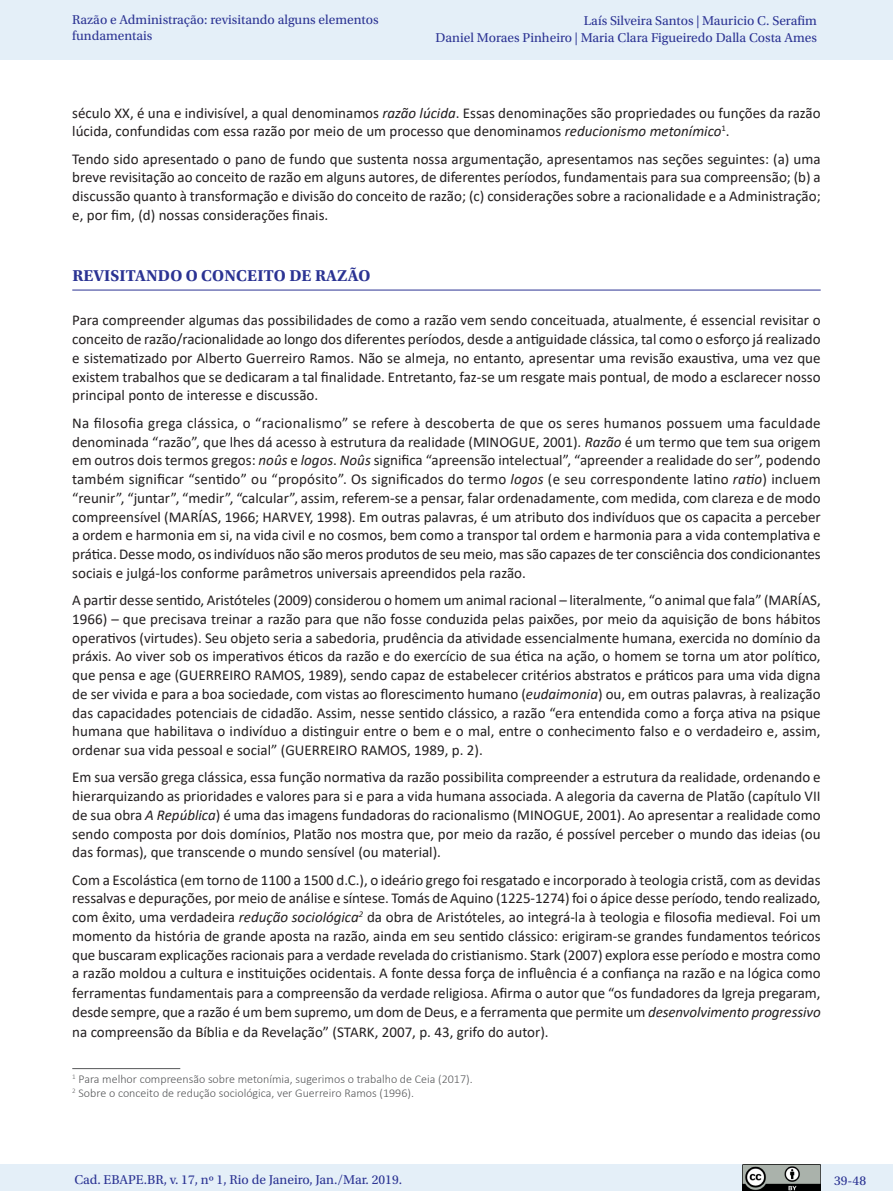
<style>
.page{position:relative;width:893px;height:1191px;background:#fff}
.page>*{position:absolute;margin:0;border:0;box-sizing:border-box;transform-origin:0 0}
._07_1_sub_1{font:700 16.5px "Utopia Std";letter-spacing:.01em;color:#2b3393}
._06_0_texto{font:15px/18.8px "Calibri";color:#231f20;text-align:justify}
.t1{font:13.5px/16.5px "Utopia Std";color:#2b3393}
._06_3_nota_de_rodape{font:300 12px "Calibri";color:#57585a}
.s1{font-style:italic}
</style>
<div class="page">
<div style="left:0;top:0;width:893px;height:60px;background:#e4eff8"></div>
<div style="left:0;top:1164px;width:893px;height:27px;background:#e4eff8"></div>
<img style="left:743px;top:1164px;width:78px;height:27px">
<hr style="left:72px;top:290px;width:749px;height:1px;background:#2b3393">
<hr style="left:72px;top:1068px;width:108px;height:1px;background:#57585a">
<p class="t1" style="left:72px;top:11px;width:308px">Razão e Administração: revisitando alguns elementos fundamentais</p>
<p class="t1" style="left:436px;top:13px;width:383px;text-align:right">Laís Silveira Santos | Mauricio C. Serafim<br>Daniel Moraes Pinheiro | Maria Clara Figueiredo Dalla Costa Ames</p>
<p class="_06_0_texto" style="left:72px;top:103px;width:750px">século XX, é una e indivisível, a qual denominamos <span class="s1">razão lúcida</span>. Essas denominações são propriedades ou funções da razão lúcida, confundidas com essa razão por meio de um processo que denominamos <span class="s1">reducionismo metonímico</span><sup>1</sup>.</p>
<p class="_06_0_texto" style="left:72px;top:149px;width:750px">Tendo sido apresentado o pano de fundo que sustenta nossa argumentação, apresentamos nas seções seguintes: (a) uma breve revisitação ao conceito de razão em alguns autores, de diferentes períodos, fundamentais para sua compreensão; (b) a discussão quanto à transformação e divisão do conceito de razão; (c) considerações sobre a racionalidade e a Administração; e, por fim, (d) nossas considerações finais.</p>
<p class="_07_1_sub_1" style="left:72px;top:266px;width:300px">REVISITANDO O CONCEITO DE RAZÃO</p>
<p class="_06_0_texto" style="left:72px;top:311px;width:750px">Para compreender algumas das possibilidades de como a razão vem sendo conceituada, atualmente, é essencial revisitar o conceito de razão/racionalidade ao longo dos diferentes períodos, desde a antiguidade clássica, tal como o esforço já realizado e sistematizado por Alberto Guerreiro Ramos. Não se almeja, no entanto, apresentar uma revisão exaustiva, uma vez que existem trabalhos que se dedicaram a tal finalidade. Entretanto, faz-se um resgate mais pontual, de modo a esclarecer nosso principal ponto de interesse e discussão.</p>
<p class="_06_0_texto" style="left:72px;top:413px;width:750px">Na filosofia grega clássica, o “racionalismo” se refere à descoberta de que os seres humanos possuem uma faculdade denominada “razão”, que lhes dá acesso à estrutura da realidade (MINOGUE, 2001). <span class="s1">Razão</span> é um termo que tem sua origem em outros dois termos gregos: <span class="s1">noûs</span> e <span class="s1">logos</span>. <span class="s1">Noûs</span> significa “apreensão intelectual”, “apreender a realidade do ser”, podendo também significar “sentido” ou “propósito”. Os significados do termo <span class="s1">logos</span> (e seu correspondente latino <span class="s1">ratio</span>) incluem “reunir”, “juntar”, “medir”, “calcular”, assim, referem-se a pensar, falar ordenadamente, com medida, com clareza e de modo compreensível (MARÍAS, 1966; HARVEY, 1998). Em outras palavras, é um atributo dos indivíduos que os capacita a perceber a ordem e harmonia em si, na vida civil e no cosmos, bem como a transpor tal ordem e harmonia para a vida contemplativa e prática. Desse modo, os indivíduos não são meros produtos de seu meio, mas são capazes de ter consciência dos condicionantes sociais e julgá-los conforme parâmetros universais apreendidos pela razão.</p>
<p class="_06_0_texto" style="left:72px;top:590px;width:750px">A partir desse sentido, Aristóteles (2009) considerou o homem um animal racional – literalmente, “o animal que fala” (MARÍAS, 1966) – que precisava treinar a razão para que não fosse conduzida pelas paixões, por meio da aquisição de bons hábitos operativos (virtudes). Seu objeto seria a sabedoria, prudência da atividade essencialmente humana, exercida no domínio da práxis. Ao viver sob os imperativos éticos da razão e do exercício de sua ética na ação, o homem se torna um ator político, que pensa e age (GUERREIRO RAMOS, 1989), sendo capaz de estabelecer critérios abstratos e práticos para uma vida digna de ser vivida e para a boa sociedade, com vistas ao florescimento humano (<span class="s1">eudaimonia</span>) ou, em outras palavras, à realização das capacidades potenciais de cidadão. Assim, nesse sentido clássico, a razão “era entendida como a força ativa na psique humana que habilitava o indivíduo a distinguir entre o bem e o mal, entre o conhecimento falso e o verdadeiro e, assim, ordenar sua vida pessoal e social” (GUERREIRO RAMOS, 1989, p. 2).</p>
<p class="_06_0_texto" style="left:72px;top:767px;width:750px">Em sua versão grega clássica, essa função normativa da razão possibilita compreender a estrutura da realidade, ordenando e hierarquizando as prioridades e valores para si e para a vida humana associada. A alegoria da caverna de Platão (capítulo VII de sua obra <span class="s1">A República</span>) é uma das imagens fundadoras do racionalismo (MINOGUE, 2001). Ao apresentar a realidade como sendo composta por dois domínios, Platão nos mostra que, por meio da razão, é possível perceber o mundo das ideias (ou das formas), que transcende o mundo sensível (ou material).</p>
<p class="_06_0_texto" style="left:72px;top:869px;width:750px">Com a Escolástica (em torno de 1100 a 1500 d.C.), o ideário grego foi resgatado e incorporado à teologia cristã, com as devidas ressalvas e depurações, por meio de análise e síntese. Tomás de Aquino (1225-1274) foi o ápice desse período, tendo realizado, com êxito, uma verdadeira <span class="s1">redução sociológica</span><sup>2</sup> da obra de Aristóteles, ao integrá-la à teologia e filosofia medieval. Foi um momento da história de grande aposta na razão, ainda em seu sentido clássico: erigiram-se grandes fundamentos teóricos que buscaram explicações racionais para a verdade revelada do cristianismo. Stark (2007) explora esse período e mostra como a razão moldou a cultura e instituições ocidentais. A fonte dessa força de influência é a confiança na razão e na lógica como ferramentas fundamentais para a compreensão da verdade religiosa. Afirma o autor que “os fundadores da Igreja pregaram, desde sempre, que a razão é um bem supremo, um dom de Deus, e a ferramenta que permite um <span class="s1">desenvolvimento progressivo </span>na compreensão da Bíblia e da Revelação” (STARK, 2007, p. 43, grifo do autor).</p>
<p class="_06_3_nota_de_rodape" style="left:72px;top:1071px;width:402px"><sup>1</sup> Para melhor compreensão sobre metonímia, sugerimos o trabalho de Ceia (2017).</p>
<p class="_06_3_nota_de_rodape" style="left:72px;top:1086px;width:343px"><sup>2</sup> Sobre o conceito de redução sociológica, ver Guerreiro Ramos (1996).</p>
<p class="t1" style="left:74px;top:1171px;width:329px">Cad. EBAPE.BR, v. 17, nº 1, Rio de Janeiro, Jan./Mar. 2019.</p>
<p class="t1" style="left:834px;top:1172px;width:33px">39-48</p>
</div>
